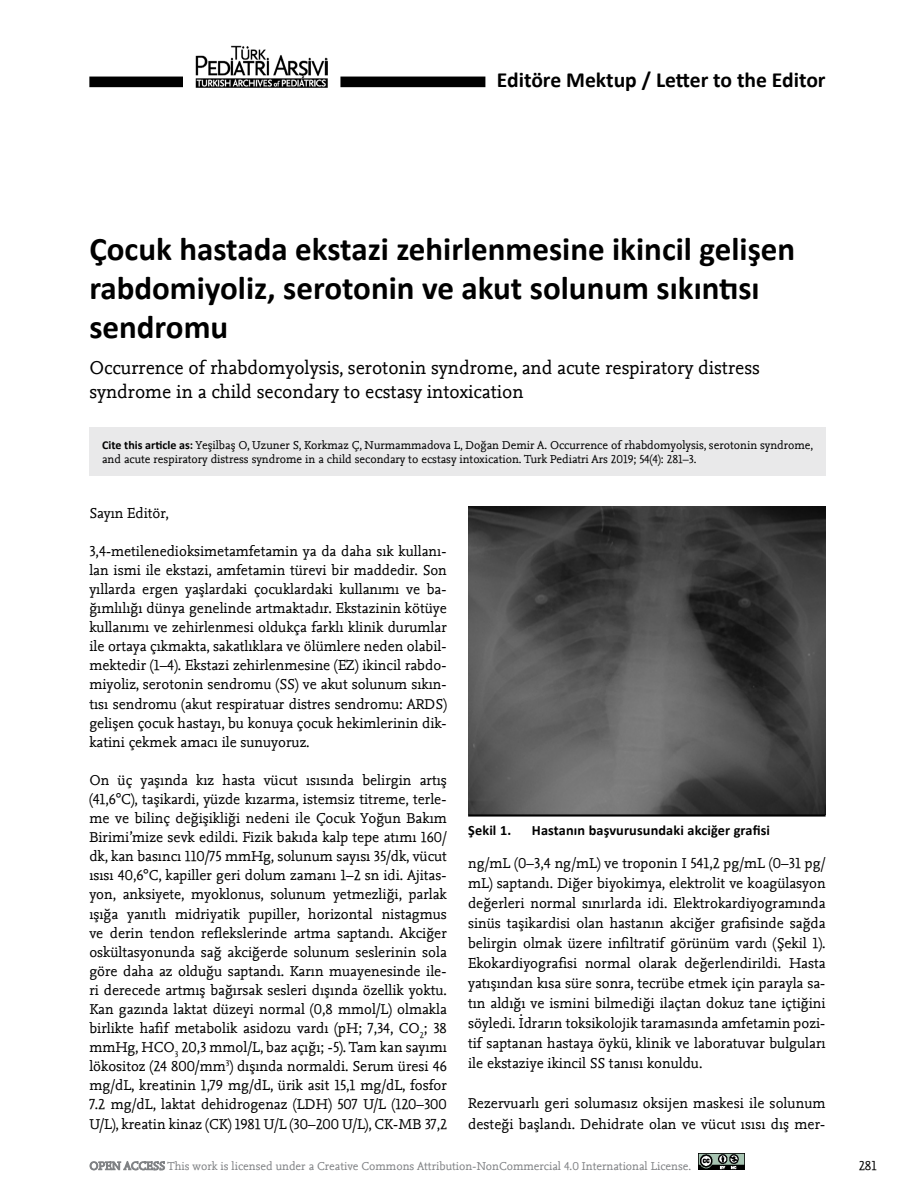
<style>
.page{position:relative;width:915px;height:1191px;background:#fff}
.page>*{position:absolute;margin:0;border:0;box-sizing:border-box;transform-origin:0 0}
.t1{font:700 33px/39px "Calibri";color:#000}
.t2{font:700 21.6px "Calibri";color:#000}
.t3{font:19.5px/24px "Nexus Mix";color:#000}
.t4{font:15px/19px "Nexus Mix";color:#000;text-align:justify}
.t5{font:700 14.25px "Calibri";letter-spacing:.01em;color:#000}
.t6{font:13.5px "Nexus Mix";color:#000}
.t7{font:12px/14.2px "Nexus Mix";color:#000}
.t8{font:12px "Nexus Mix";color:#808285}
.s1{font-family:"Calibri";font-weight:700}
</style>
<div class="page">
<div style="left:89px;top:77px;width:94px;height:10px;background:#000"></div>
<div style="left:340px;top:77px;width:145px;height:10px;background:#000"></div>
<img style="left:195px;top:46px;width:133px;height:41px">
<div style="left:89px;top:427px;width:736px;height:49px;background:#e9e9ea"></div>
<svg style="left:90px;top:1161px;width:75px;height:9px"></svg>
<img style="left:698px;top:1153px;width:46px;height:16px">
<img style="left:468px;top:507px;width:357px;height:307px">
<hr style="left:468px;top:814px;width:357px;height:2px;background:#000">
<h2 class="t2" style="left:496px;top:67px;width:330px">Editöre Mektup / Letter to the Editor</h2>
<h1 class="t1" style="left:89px;top:228px;width:707px">Çocuk hastada ekstazi zehirlenmesine ikincil gelişen rabdomiyoliz, serotonin ve akut solunum sıkıntısı sendromu</h1>
<h3 class="t3" style="left:89px;top:355px;width:671px">Occurrence of rhabdomyolysis, serotonin syndrome, and acute respiratory distress syndrome in a child secondary to ecstasy intoxication</h3>
<p class="t7" style="left:102px;top:438px;width:712px"><span class="s1">Cite this article as:</span> Yeşilbaş O, Uzuner S, Korkmaz Ç, Nurmammadova L, Doğan Demir A. Occurrence of rhabdomyolysis, serotonin syndrome, and acute respiratory distress syndrome in a child secondary to ecstasy intoxication. Turk Pediatri Ars 2019; 54(4): 281–3.</p>
<p class="t4" style="left:89px;top:503px;width:81px">Sayın Editör,</p>
<p class="t4" style="left:89px;top:541px;width:359px">3,4-metilenedioksimetamfetamin ya da daha sık kullanı&shy;lan ismi ile ekstazi, amfetamin türevi bir maddedir. Son yıllarda ergen yaşlardaki çocuklardaki kullanımı ve ba&shy;ğımlılığı dünya genelinde artmaktadır. Ekstazinin kötüye kullanımı ve zehirlenmesi oldukça farklı klinik durumlar ile ortaya çıkmakta, sakatlıklara ve ölümlere neden olabil&shy;mektedir (1–4). Ekstazi zehirlenmesine (EZ) ikincil rabdo&shy;miyoliz, serotonin sendromu (SS) ve akut solunum sıkın&shy;tısı sendromu (akut respiratuar distres sendromu: ARDS) gelişen çocuk hastayı, bu konuya çocuk hekimlerinin dik&shy;katini çekmek amacı ile sunuyoruz.</p>
<p class="t4" style="left:89px;top:770px;width:359px">On üç yaşında kız hasta vücut ısısında belirgin artış (41,6°C), taşikardi, yüzde kızarma, istemsiz titreme, terle&shy;me ve bilinç değişikliği nedeni ile Çocuk Yoğun Bakım Birimi’mize sevk edildi. Fizik bakıda kalp tepe atımı 160/ dk, kan basıncı 110/75 mmHg, solunum sayısı 35/dk, vücut ısısı 40,6°C, kapiller geri dolum zamanı 1–2 sn idi. Ajitas&shy;yon, anksiyete, myoklonus, solunum yetmezliği, parlak ışığa yanıtlı midriyatik pupiller, horizontal nistagmus ve derin tendon reflekslerinde artma saptandı. Akciğer oskültasyonunda sağ akciğerde solunum seslerinin sola göre daha az olduğu saptandı. Karın muayenesinde ile&shy;ri derecede artmış bağırsak sesleri dışında özellik yoktu.<br>Kan gazında laktat düzeyi normal (0,8 mmol/L) olmakla birlikte hafif metabolik asidozu vardı (pH; 7,34, CO<sub>2</sub>; 38 mmHg, HCO<sub>3</sub> 20,3 mmol/L, baz açığı; -5). Tam kan sayımı lökositoz (24 800/mm<sup>3</sup>) dışında normaldi. Serum üresi 46 mg/dL, kreatinin 1,79 mg/dL, ürik asit 15,1 mg/dL, fosfor 7.2 mg/dL, laktat dehidrogenaz (LDH) 507 U/L (120–300<br>U/L), kreatin kinaz (CK) 1981 U/L (30–200 U/L), CK-MB 37,2</p>
<p class="t5" style="left:468px;top:821px;width:45px">Şekil 1.</p>
<p class="t5" style="left:531px;top:821px;width:239px">Hastanın başvurusundaki akciğer grafisi</p>
<p class="t4" style="left:468px;top:852px;width:359px;line-height:20.1px">ng/mL (0–3,4 ng/mL) ve troponin I 541,2 pg/mL (0–31 pg/ mL) saptandı. Diğer biyokimya, elektrolit ve koagülasyon değerleri normal sınırlarda idi. Elektrokardiyogramında sinüs taşikardisi olan hastanın akciğer grafisinde sağda belirgin olmak üzere infiltratif görünüm vardı (Şekil 1).<br>Ekokardiyografisi normal olarak değerlendirildi. Hasta yatışından kısa süre sonra, tecrübe etmek için parayla sa&shy;tın aldığı ve ismini bilmediği ilaçtan dokuz tane içtiğini söyledi. İdrarın toksikolojik taramasında amfetamin pozi&shy;tif saptanan hastaya öykü, klinik ve laboratuvar bulguları ile ekstaziye ikincil SS tanısı konuldu.</p>
<p class="t4" style="left:468px;top:1093px;width:359px;line-height:20.1px">Rezervuarlı geri solumasız oksijen maskesi ile solunum desteği başlandı. Dehidrate olan ve vücut ısısı dış mer-</p>
<p class="t8" style="left:89px;top:1159px;width:603px">OPEN ACCESS This work is licensed under a Creative Commons Attribution-NonCommercial 4.0 International License.</p>
<p class="t6" style="left:858px;top:1157px;width:19px">281</p>
</div>
